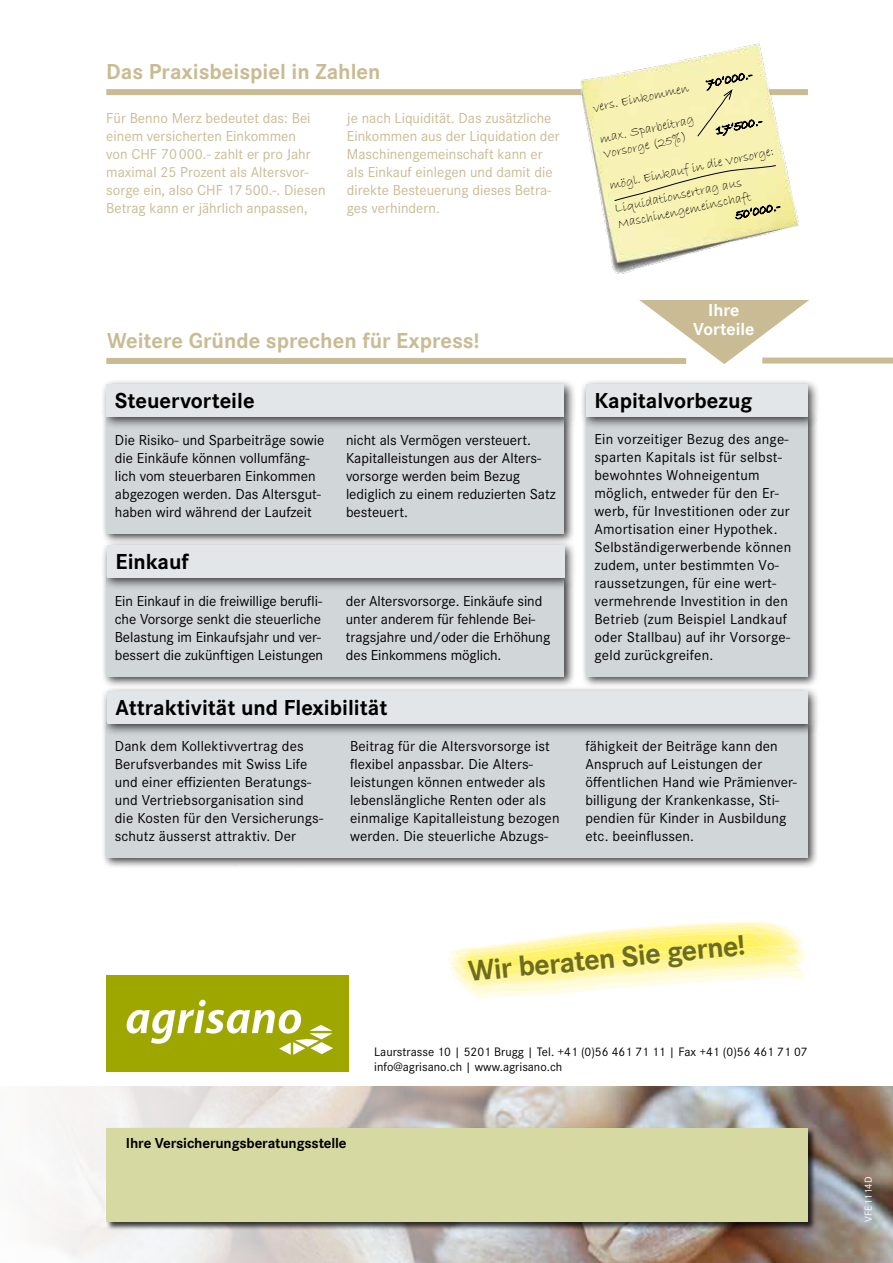
<style>
.page{position:relative;width:893px;height:1263px;background:#fff}
.page>*{position:absolute;margin:0;border:0;box-sizing:border-box;transform-origin:0 0}
.t1{font:700 30px "Corporate S";color:#6c6d20}
.t2{font:700 22.5px "Corporate S";color:#000}
.t3{font:700 22.5px "Corporate S";color:#c9bb93}
.t4{font:700 18px/19.5px "Corporate S";color:#fff;text-align:center}
.t5{font:15px/18px "Corporate S";letter-spacing:.01em;color:#000}
.t6{font:15px/18px "Corporate S";color:#c9bb93}
.t7{font:700 15px "Corporate S";letter-spacing:-.01em;color:#000}
.t8{font:13.2px/15.9px "Bradley Hand ITC";color:#000}
.t9{font:12.75px/15.3px "Corporate S";color:#000}
.t10{font:10.5px "Corporate S";color:#fff}
</style>
<div class="page">
<img style="left:40px;top:1086px;width:853px;height:177px">
<div style="left:106px;top:975px;width:243px;height:96px;background:#9ea600"></div>
<svg style="left:127px;top:1000px;width:206px;height:55px"></svg>
<div style="left:106px;top:1128px;width:711px;height:102px;background:#000;opacity:.75"></div>
<div style="left:106px;top:1128px;width:702px;height:93px;background:#d7d9a3"></div>
<div style="left:106px;top:89px;width:702px;height:6px;background:#c9bb93"></div>
<svg style="left:447px;top:922px;width:358px;height:77px"></svg>
<div style="left:106px;top:358px;width:580px;height:6px;background:#c9bb93"></div>
<div style="left:762px;top:358px;width:131px;height:6px;background:#c9bb93"></div>
<svg style="left:639px;top:300px;width:170px;height:64px"></svg>
<div style="left:101px;top:717px;width:718px;height:152px;background:#000;opacity:.75"></div>
<div style="left:106px;top:722px;width:702px;height:136px;background:#d1d6d9"></div>
<div style="left:101px;top:686px;width:719px;height:50px;background:#000;opacity:.75"></div>
<div style="left:107px;top:692px;width:701px;height:32px;background:#e3e6e8"></div>
<div style="left:581px;top:410px;width:238px;height:278px;background:#000;opacity:.75"></div>
<div style="left:586px;top:416px;width:222px;height:261px;background:#d1d6d9"></div>
<div style="left:580px;top:379px;width:240px;height:50px;background:#000;opacity:.75"></div>
<div style="left:586px;top:384px;width:222px;height:33px;background:#e3e6e8"></div>
<div style="left:101px;top:411px;width:474px;height:134px;background:#000;opacity:.75"></div>
<div style="left:106px;top:416px;width:458px;height:118px;background:#d1d6d9"></div>
<div style="left:100px;top:379px;width:476px;height:50px;background:#000;opacity:.75"></div>
<div style="left:106px;top:384px;width:458px;height:33px;background:#e3e6e8"></div>
<div style="left:101px;top:572px;width:475px;height:116px;background:#000;opacity:.75"></div>
<div style="left:106px;top:578px;width:458px;height:99px;background:#d1d6d9"></div>
<div style="left:101px;top:540px;width:475px;height:50px;background:#000;opacity:.75"></div>
<div style="left:107px;top:546px;width:457px;height:32px;background:#e3e6e8"></div>
<div style="left:122px;top:861px;width:8px;height:7px;background:#fff;opacity:.75"></div>
<svg style="left:300px;top:863px;width:6px;height:6px"></svg>
<div style="left:229px;top:862px;width:10px;height:7px;background:#fff;opacity:.75"></div>
<div style="left:126px;top:860px;width:7px;height:7px;background:#fff;opacity:.75"></div>
<img style="left:570px;top:43px;width:235px;height:231px">
<svg style="left:610px;top:162px;width:171px;height:65px;background:#eee9a9"></svg>
<div style="left:694px;top:86px;width:42px;height:54px;background:#f7f1b3"></div>
<svg style="left:697px;top:73px;width:66px;height:66px"></svg>
<h2 class="t3" style="left:106px;top:59px;width:276px">Das Praxisbeispiel in Zahlen</h2>
<p class="t6" style="left:106px;top:109px;width:221px">Für Benno Merz bedeutet das: Bei einem versicherten Einkommen<br>von CHF 70000.- zahlt er pro Jahr maximal 25 Prozent als Altersvor&shy;sorge ein, also CHF 17500.-. Diesen Betrag kann er jährlich anpassen,</p>
<p class="t6" style="left:347px;top:109px;width:214px">je nach Liquidität. Das zusätzliche<br>Einkommen aus der Liquidation der<br>Maschinengemeinschaft kann er als Einkauf einlegen und damit die direkte Besteuerung dieses Betra&shy;ges verhindern.</p>
<h2 class="t3" style="left:107px;top:327px;width:374px">Weitere Gründe sprechen für Express!</h2>
<h2 class="t2" style="left:115px;top:388px;width:141px">Steuervorteile</h2>
<p class="t5" style="left:115px;top:431px;width:211px">Die Risiko- und Sparbeiträge sowie die Einkäufe können vollumfäng&shy;lich vom steuerbaren Einkommen abgezogen werden. Das Altersgut&shy;haben wird während der Laufzeit</p>
<p class="t5" style="left:346px;top:431px;width:211px">nicht als Vermögen versteuert.<br>Kapitalleistungen aus der Alters&shy;vorsorge werden beim Bezug lediglich zu einem reduzierten Satz besteuert.</p>
<h2 class="t2" style="left:116px;top:549px;width:75px">Einkauf</h2>
<p class="t5" style="left:115px;top:592px;width:210px">Ein Einkauf in die freiwillige berufli&shy;che Vorsorge senkt die steuerliche Belastung im Einkaufsjahr und ver&shy;bessert die zukünftigen Leistungen</p>
<p class="t5" style="left:346px;top:592px;width:206px">der Altersvorsorge. Einkäufe sind unter anderem für fehlende Bei&shy;tragsjahre und/oder die Erhöhung des Einkommens möglich.</p>
<h2 class="t2" style="left:116px;top:695px;width:273px">Attraktivität und Flexibilität</h2>
<p class="t8" style="left:592px;top:100px;width:99px;rotate:-12deg">vers. Einkommen</p>
<p class="t8" style="left:598px;top:131px;width:98px;rotate:-12deg">max. Sparbeitrag<br>Vorsorge (25%)</p>
<p class="t8" style="left:607px;top:174px;width:169px;line-height:23.7px;rotate:-12deg">mögl. Einkauf in die Vorsorge:<br>Liquidationsertrag aus</p>
<p class="t8" style="left:616px;top:217px;width:137px;rotate:-12deg">Maschinengemeinschaft</p>
<p class="t4" style="left:693px;top:301px;width:63px">Ihre<br>Vorteile</p>
<h2 class="t2" style="left:594px;top:388px;width:159px">Kapitalvorbezug</h2>
<p class="t5" style="left:594px;top:430px;width:198px">Ein vorzeitiger Bezug des ange&shy;sparten Kapitals ist für selbst&shy;bewohntes Wohneigentum möglich, entweder für den Er&shy;werb, für Investitionen oder zur<br>Amortisation einer Hypothek.<br>Selbständigerwerbende können zudem, unter bestimmten Vo&shy;raussetzungen, für eine wert&shy;vermehrende Investition in den<br>Betrieb (zum Beispiel Landkauf oder Stallbau) auf ihr Vorsorge&shy;geld zurückgreifen.</p>
<p class="t5" style="left:115px;top:737px;width:210px">Dank dem Kollektivvertrag des<br>Berufsverbandes mit Swiss Life und einer effizienten Beratungs&shy;und Vertriebsorganisation sind die Kosten für den Versicherungs&shy;schutz äusserst attraktiv. Der</p>
<p class="t5" style="left:350px;top:737px;width:211px">Beitrag für die Altersvorsorge ist flexibel anpassbar. Die Alters&shy;leistungen können entweder als lebenslängliche Renten oder als einmalige Kapitalleistung bezogen werden. Die steuerliche Abzugs-</p>
<p class="t5" style="left:585px;top:737px;width:213px">fähigkeit der Beiträge kann den<br>Anspruch auf Leistungen der öffentlichen Hand wie Prämienver&shy;billigung der Krankenkasse, Sti&shy;pendien für Kinder in Ausbildung etc. beeinflussen.</p>
<h1 class="t1" style="left:467px;top:953px;width:279px;rotate:-5deg">Wir beraten Sie gerne!</h1>
<p class="t7" style="left:126px;top:1134px;width:222px">Ihre Versicherungsberatungsstelle</p>
<p class="t9" style="left:374px;top:1044px;width:435px">Laurstrasse 10 | 5201 Brugg | Tel. +41 (0)56 461 71 11 | Fax +41 (0)56 461 71 07 info@agrisano.ch | www.agrisano.ch</p>
<p class="t10" style="left:862px;top:1222px;width:47px;rotate:-90deg">VFE1114D</p>
</div>
